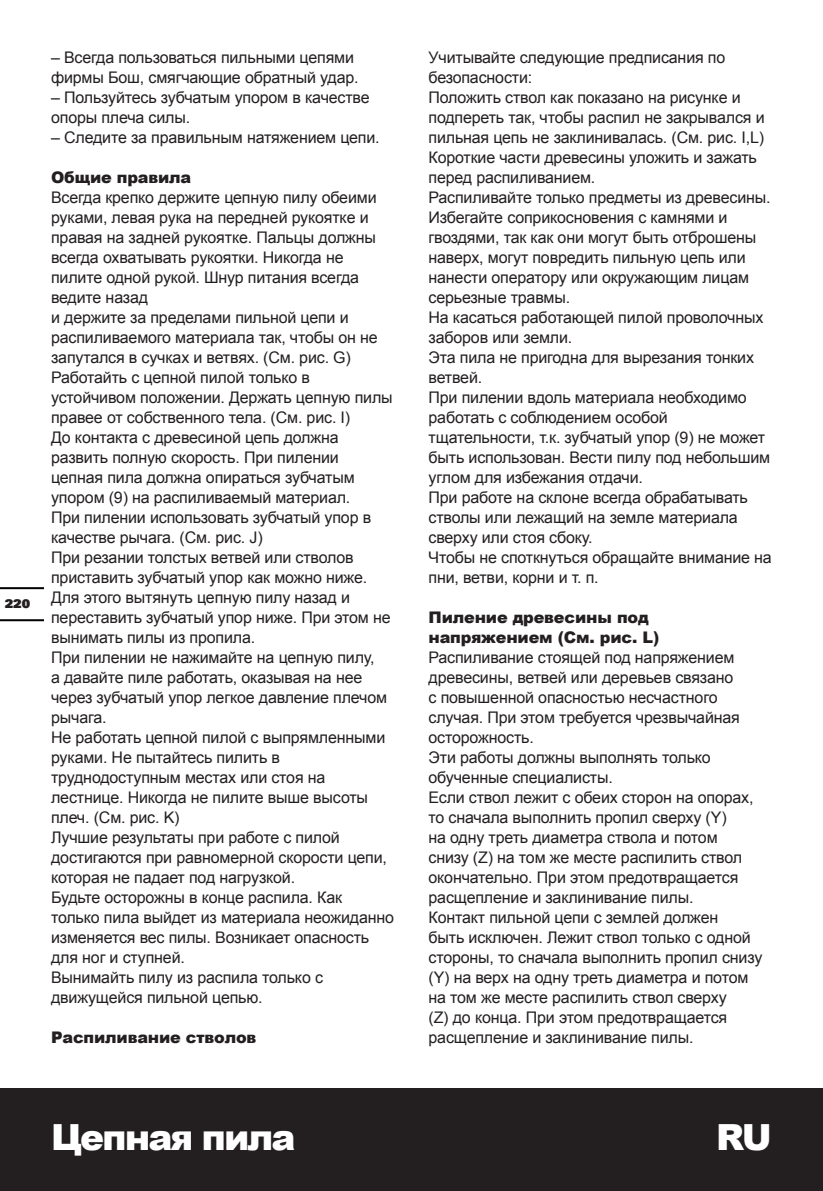
<style>
.page{position:relative;width:823px;height:1191px;background:#fff}
.page>*{position:absolute;margin:0;border:0;box-sizing:border-box;transform-origin:0 0}
.t1{font:900 36px "Arial";letter-spacing:-.05em;color:#fff}
.t2{font:16px/20px "Arial";letter-spacing:-.01em;color:#231f20}
.t3{font:900 16px/20px "Arial";letter-spacing:-.01em;color:#231f20}
.t4{font:900 12px "Univers";color:#231f20}
</style>
<div class="page">
<div style="left:0;top:1088px;width:822px;height:103px;background:#231f20"></div>
<hr style="left:0;top:619px;width:43px;height:2px;background:#000">
<hr style="left:0;top:587px;width:43px;height:2px;background:#000">
<p class="t4" style="left:5px;top:595px;width:27px">220</p>
<p class="t2" style="left:51px;top:47px;width:309px">– Всегда пользоваться пильными цепями фирмы Бош, смягчающие обратный удар.</p>
<p class="t2" style="left:51px;top:87px;width:320px">– Пользуйтесь зубчатым упором в качестве опоры плеча силы.</p>
<p class="t2" style="left:51px;top:127px;width:330px">– Следите за правильным натяжением цепи.</p>
<p class="t3" style="left:51px;top:166px;width:142px">Общие правила</p>
<p class="t2" style="left:51px;top:187px;width:344px">Всегда крепко держите цепную пилу обеими руками, левая рука на передней рукоятке и правая на задней рукоятке. Пальцы должны всегда охватывать рукоятки. Никогда не пилите одной рукой. Шнур питания всегда ведите назад<br>и держите за пределами пильной цепи и распиливаемого материала так, чтобы он не запутался в сучках и ветвях. (См. рис. G)<br>Работайть с цепной пилой только в устойчивом положении. Держать цепную пилы правее от собственного тела. (См. рис. I)<br>До контакта с древесиной цепь должна развить полную скорость. При пилении цепная пила должна опираться зубчатым упором (9) на распиливаемый материал.<br>При пилении использовать зубчатый упор в качестве рычага. (См. рис. J)<br>При резании толстых ветвей или стволов приставить зубчатый упор как можно ниже.<br>Для этого вытянуть цепную пилу назад и переставить зубчатый упор ниже. При этом не вынимать пилы из пропила.<br>При пилении не нажимайте на цепную пилу,<br>а давайте пиле работать, оказывая на нее через зубчатый упор легкое давление плечом рычага.<br>Не работать цепной пилой с выпрямленными руками. Не пытайтесь пилить в труднодоступным местах или стоя на лестнице. Никогда не пилите выше высоты плеч. (См. рис. K)<br>Лучшие результаты при работе с пилой достигаются при равномерной скорости цепи, которая не падает под нагрузкой.<br>Будьте осторожны в конце распила. Как только пила выйдет из материала неожиданно изменяется вес пилы. Возникает опасность для ног и ступней.<br>Вынимайть пилу из распила только с движущейся пильной цепью.</p>
<p class="t3" style="left:51px;top:1026px;width:207px">Распиливание стволов</p>
<p class="t2" style="left:428px;top:47px;width:344px">Учитывайте следующие предписания по безопасности:<br>Положить ствол как показано на рисунке и подпереть так, чтобы распил не закрывался и пильная цепь не заклинивалась. (См. рис. I,L)<br>Короткие части древесины уложить и зажать перед распиливанием.<br>Распиливайте только предметы из древесины.<br>Избегайте соприкосновения с камнями и гвоздями, так как они могут быть отброшены наверх, могут повредить пильную цепь или нанести оператору или окружающим лицам серьезные травмы.<br>На касаться работающей пилой проволочных заборов или земли.<br>Эта пила не пригодна для вырезания тонких ветвей.<br>При пилении вдоль материала необходимо работать с соблюдением особой тщательности, т.к. зубчатый упор (9) не может быть использован. Вести пилу под небольшим углом для избежания отдачи.<br>При работе на склоне всегда обрабатывать стволы или лежащий на земле материала сверху или стоя сбоку.<br>Чтобы не споткнуться обращайте внимание на пни, ветви, корни и т. п.</p>
<p class="t3" style="left:428px;top:606px;width:232px">Пиление древесины под напряжением (См. рис. L)</p>
<p class="t2" style="left:428px;top:647px;width:335px">Распиливание стоящей под напряжением древесины, ветвей или деревьев связано<br>с повышенной опасностью несчастного случая. При этом требуется чрезвычайная осторожность.<br>Эти работы должны выполнять только обученные специалисты.<br>Если ствол лежит с обеих сторон на опорах, то сначала выполнить пропил сверху (Y)<br>на одну треть диаметра ствола и потом<br>снизу (Z) на том же месте распилить ствол окончательно. При этом предотвращается расщепление и заклинивание пилы.<br>Контакт пильной цепи с землей должен<br>быть исключен. Лежит ствол только с одной стороны, то сначала выполнить пропил снизу (Y) на верх на одну треть диаметра и потом на том же месте распилить ствол сверху<br>(Z) до конца. При этом предотвращается расщепление и заклинивание пилы.</p>
<h1 class="t1" style="left:51px;top:1111px;width:246px">Цепная пила</h1>
<h1 class="t1" style="left:715px;top:1111px;width:57px">RU</h1>
</div>
